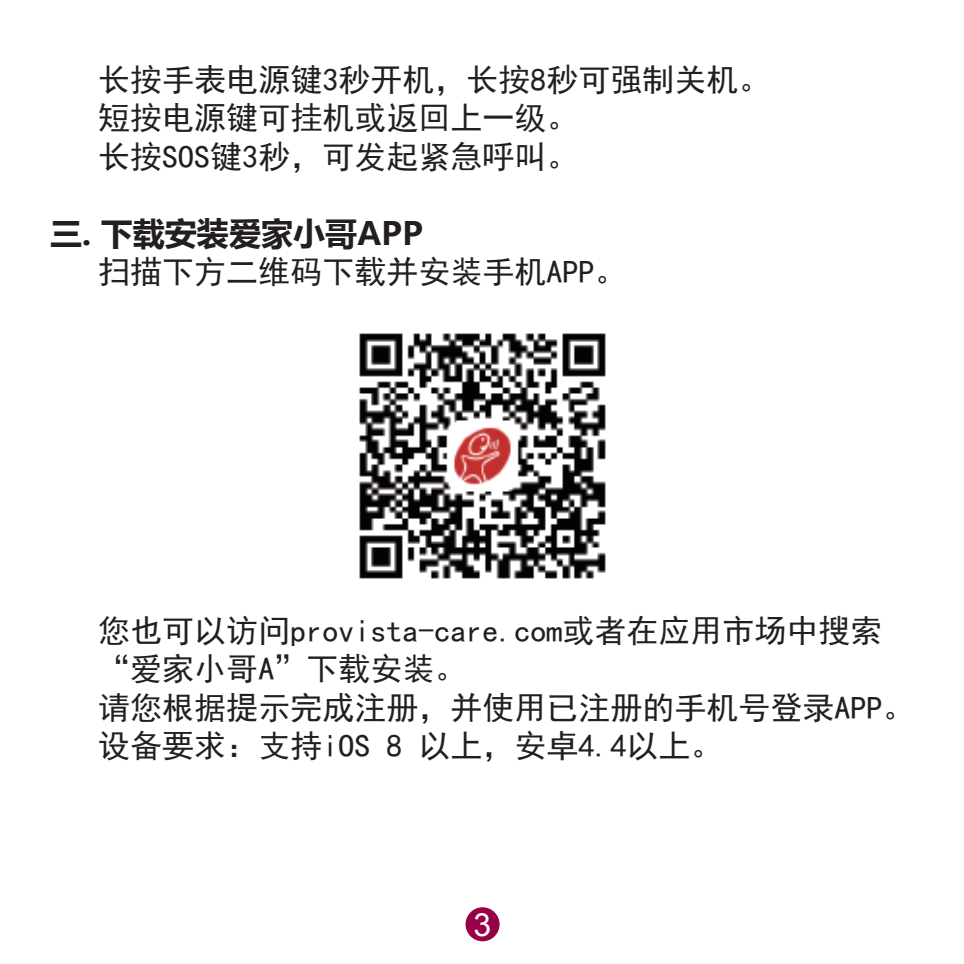
<style>
.page{position:relative;width:964px;height:964px;background:#fff}
.page>*{position:absolute;margin:0;border:0;box-sizing:border-box;transform-origin:0 0}
.t1{font:32px/38.4px "Sim Hei";color:#231f20}
.t2{font:700 32px "Microsoft Ya Hei";color:#231f20}
.t3{font:32px "Arial";color:#fff}
</style>
<div class="page">
<div style="left:465px;top:907px;width:34px;height:34px;background:#980047;border-radius:50%"></div>
<img style="left:359px;top:333px;width:247px;height:246px">
<p class="t1" style="left:98px;top:61px;width:673px">长按手表电源键3秒开机，长按8秒可强制关机。短按电源键可挂机或返回上一级。<br>长按SOS键3秒，可发起紧急呼叫。</p>
<p class="t2" style="left:50px;top:211px;width:374px">三. 下载安装爱家小哥APP</p>
<p class="t1" style="left:98px;top:253px;width:529px">扫描下方二维码下载并安装手机APP。</p>
<p class="t1" style="left:98px;top:611px;width:817px">您也可以访问provista-care.com或者在应用市场中搜索“爱家小哥A”下载安装。<br>请您根据提示完成注册，并使用已注册的手机号登录APP。设备要求：支持iOS 8 以上，安卓4.4以上。</p>
<p class="t3" style="left:473px;top:904px;width:19px">3</p>
</div>
